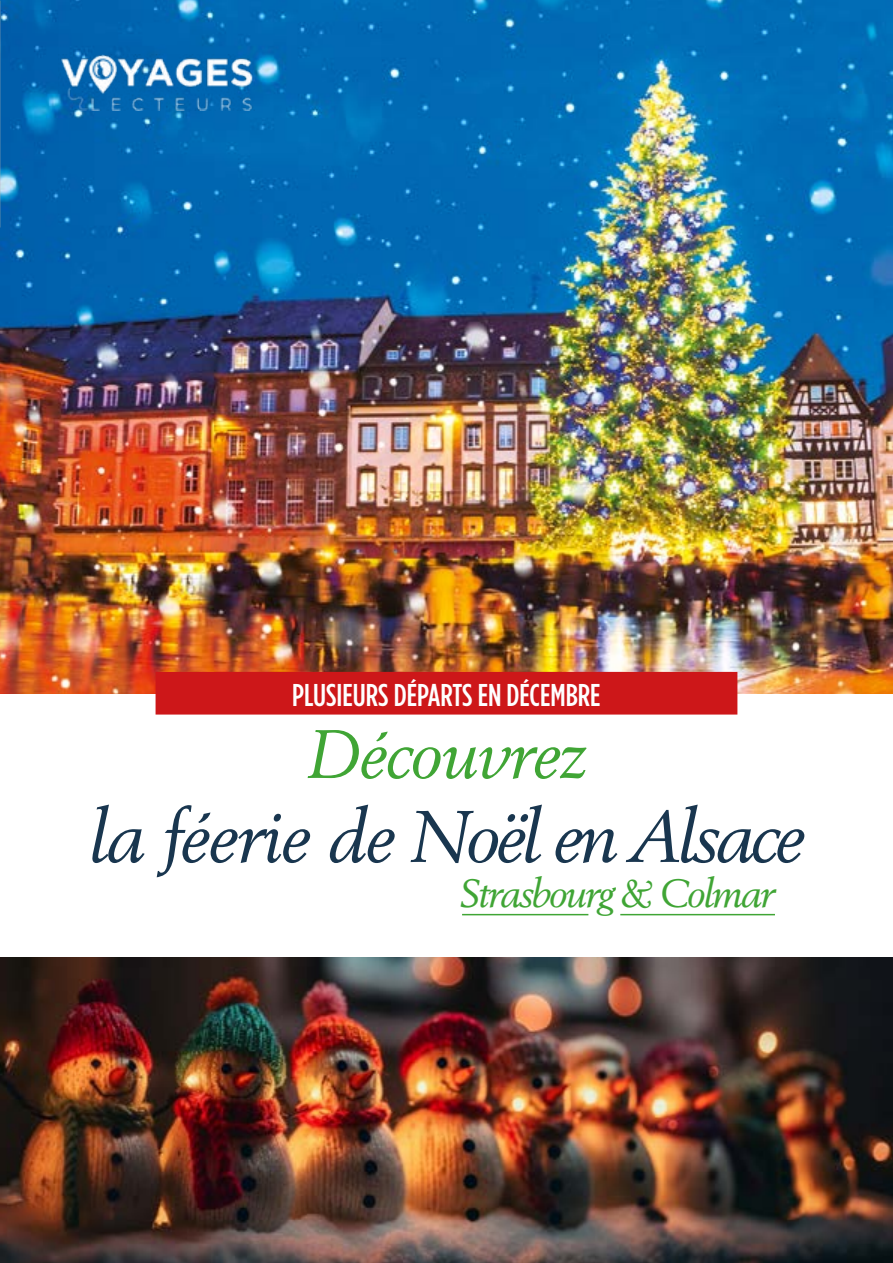
<style>
.page{position:relative;width:893px;height:1263px;background:#fff}
.page>*{position:absolute;margin:0;border:0;box-sizing:border-box;transform-origin:0 0}
.t1{font:italic 72px "Berling LT Std";letter-spacing:-.05em;color:#19364f}
.t2{font:italic 67.5px "Berling LT Std";letter-spacing:-.015em;color:#40a535}
.t3{font:italic 39px "Berling LT Std";letter-spacing:-.05em;color:#40a535}
.t4{font:500 31.5px "Gotham Condensed";color:#fff}
</style>
<div class="page">
<img style="left:0;top:957px;width:893px;height:306px">
<img style="left:0;top:0;width:893px;height:693px">
<img style="left:0;top:0;width:1px;height:227px">
<div style="left:156px;top:673px;width:581px;height:41px;background:#cd1719"></div>
<div style="left:156px;top:672px;width:581px;height:42px;border:2px solid #cd1719"></div>
<img style="left:59px;top:54px;width:195px;height:56px">
<hr style="left:462px;top:914px;width:126px;height:1px;background:#40a535">
<hr style="left:620px;top:914px;width:155px;height:1px;background:#40a535">
<p class="t4" style="left:292px;top:676px;width:310px">PLUSIEURS DÉPARTS EN DÉCEMBRE</p>
<h2 class="t2" style="left:307px;top:714px;width:281px">Découvrez</h2>
<h1 class="t1" style="left:89px;top:793px;width:717px">la féerie de Noël en Alsace</h1>
<p class="t3" style="left:459px;top:870px;width:317px">Strasbourg &amp; Colmar</p>
</div>
